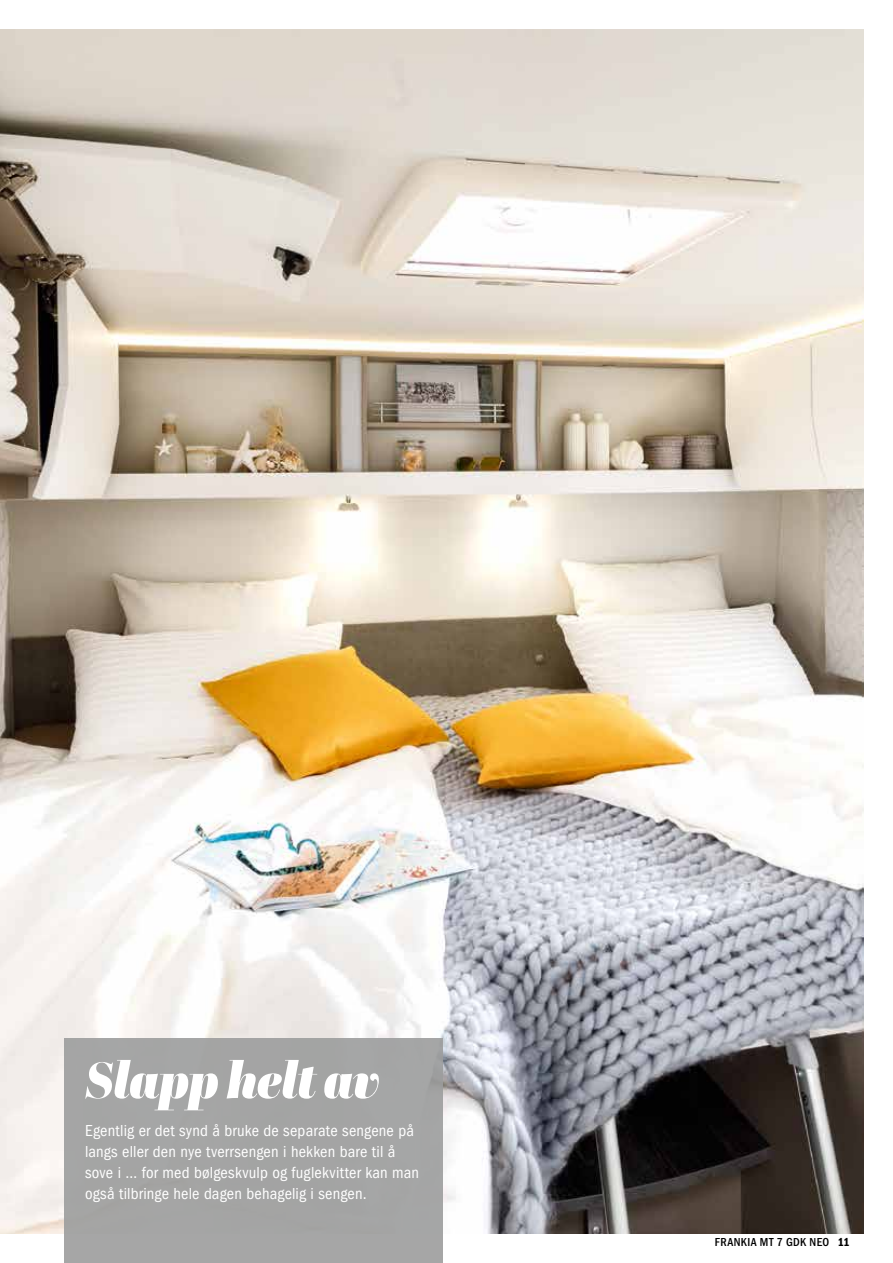
<style>
.page{position:relative;width:893px;height:1263px;background:#fff}
.page>*{position:absolute;margin:0;border:0;box-sizing:border-box;transform-origin:0 0}
.t1{font:italic 51px "Abril Display Bl";letter-spacing:-.015em;color:#fff}
.t2{font:condensed 16.5px/21px "Franklin Gothic";letter-spacing:.01em;color:#fff}
.t3{font:500 condensed 12px "Franklin Gothic";letter-spacing:.035em;color:#000}
.s1{font-weight:600}
</style>
<div class="page">
<img style="left:0;top:30px;width:863px;height:1203px">
<div style="left:64px;top:1039px;width:378px;height:224px;background:#a4a5a4"></div>
<h1 class="t1" style="left:85px;top:1044px;width:296px">Slapp helt av</h1>
<p class="t2" style="left:85px;top:1120px;width:335px">Egentlig er det synd å bruke de separate sengene på langs eller den nye tverrsengen i hekken bare til å sove i … for med bølgeskvulp og fuglekvitter kan man også tilbringe hele dagen behagelig i sengen.</p>
<p class="t3" style="left:715px;top:1236px;width:136px">FRANKIA MT 7 GDK NEO <span class="s1">11</span></p>
</div>
